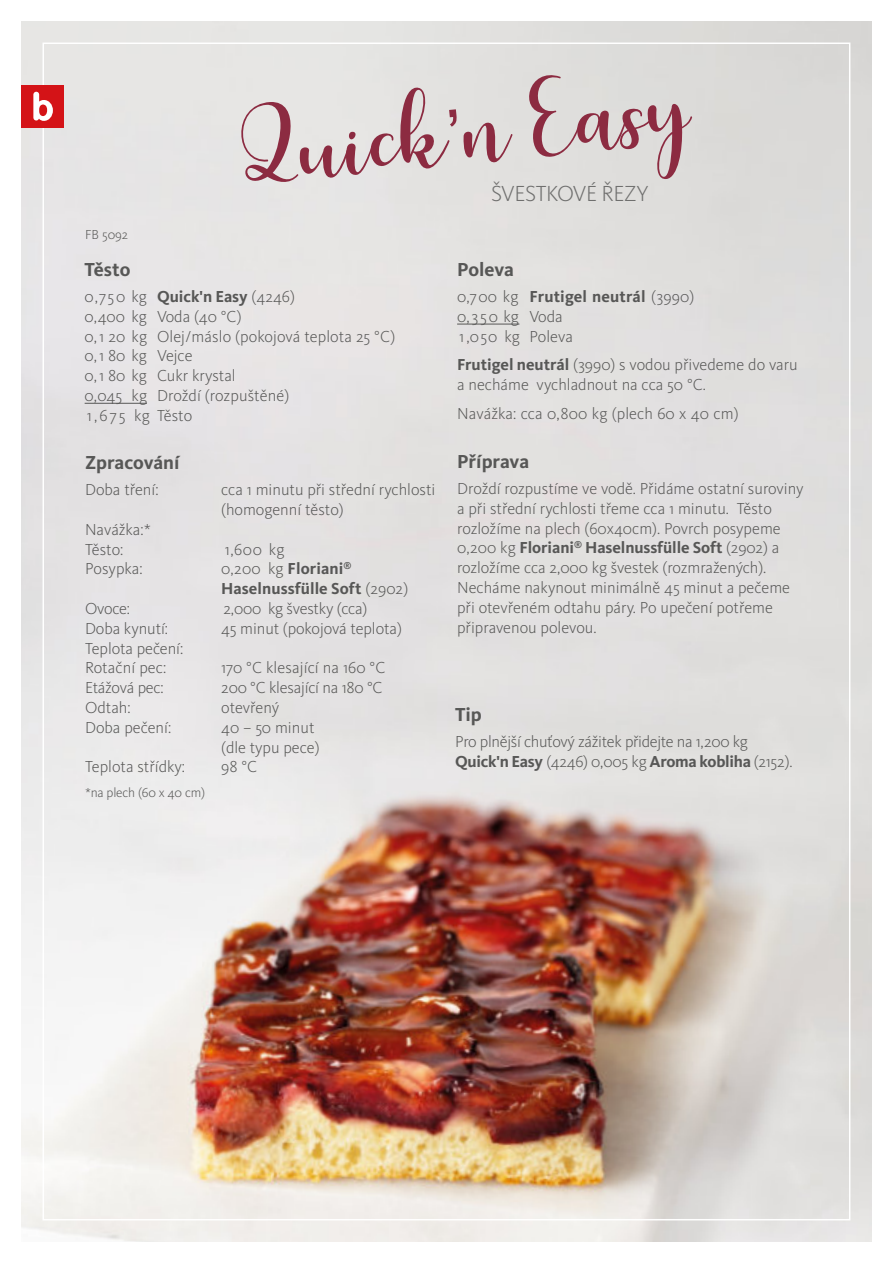
<style>
.page{position:relative;width:893px;height:1263px;background:#fff}
.page>*{position:absolute;margin:0;border:0;box-sizing:border-box;transform-origin:0 0}
.t1{font:72px "Bartleen Script";color:#8c2b41}
.t2{font:300 22.65px "Kievit Pro";letter-spacing:-.02em;color:#6f6f6e}
.t3{font:700 19.5px "Kievit Pro";color:#575756}
.t4{font:300 16.5px/19.8px "Kievit Pro";color:#575756}
.t5{font:300 16.5px/19.8px "Kievit Pro";letter-spacing:-.02em;color:#575756}
.t6{font:700 16.5px/19.8px "Kievit Pro";letter-spacing:.005em;color:#575756}
.t7{font:300 13.5px "Kievit Pro";letter-spacing:-.015em;color:#575756}
.s1{font-family:"Arial"}
.s2{font-weight:700}
.s3{font-weight:300}
</style>
<div class="page">
<img style="left:21px;top:21px;width:851px;height:1221px">
<div style="left:21px;top:85px;width:43px;height:43px;background:#d41317"></div>
<svg style="left:33px;top:92px;width:20px;height:29px"></svg>
<hr style="left:85px;top:403px;width:62px;height:1px;background:#575756">
<hr style="left:457px;top:324px;width:62px;height:1px;background:#575756">
<p class="t7" style="left:85px;top:229px;width:45px">FB 5092</p>
<h1 class="t1" style="left:234px;top:106px;width:454px;rotate:-6deg">Quick<span class="s1">’</span>n Easy</h1>
<h2 class="t2" style="left:491px;top:183px;width:159px">ŠVESTKOVÉ ŘEZY</h2>
<p class="t3" style="left:85px;top:261px;width:47px">Těsto</p>
<p class="t4" style="left:85px;top:288px;width:312px">0,750 kg <span class="s2">Quick'n Easy</span> (4246)<br>0,400 kg Voda (40 °C)<br>0,1 20 kg Olej/máslo (pokojová teplota 25 °C)<br>0,1 80 kg Vejce<br>0,1 80 kg Cukr krystal<br>0,045 kg Droždí (rozpuštěné)<br>1,675 kg Těsto</p>
<p class="t3" style="left:85px;top:454px;width:96px">Zpracování</p>
<p class="t4" style="left:85px;top:481px;width:75px">Doba tření:</p>
<p class="t4" style="left:221px;top:481px;width:216px">cca 1 minutu při střední rychlosti (homogenní těsto)</p>
<p class="t4" style="left:85px;top:520px;width:67px">Navážka:*<br>Těsto:</p>
<p class="t4" style="left:225px;top:540px;width:61px">1,600 kg</p>
<p class="t4" style="left:85px;top:560px;width:59px">Posypka:</p>
<p class="t6" style="left:221px;top:560px;width:189px"><span class="s3">0,200 kg</span> Floriani<sup>®<br></sup>Haselnussfülle Soft <span class="s3">(2902)</span></p>
<p class="t4" style="left:85px;top:600px;width:46px">Ovoce:</p>
<p class="t4" style="left:223px;top:600px;width:146px">2,000 kg švestky (cca)</p>
<p class="t4" style="left:85px;top:619px;width:84px">Doba kynutí:</p>
<p class="t4" style="left:221px;top:619px;width:182px">45 minut (pokojová teplota)</p>
<p class="t4" style="left:85px;top:639px;width:100px">Teplota pečení:<br>Rotační pec:</p>
<p class="t4" style="left:221px;top:659px;width:166px">170 °C klesající na 160 °C</p>
<p class="t4" style="left:85px;top:679px;width:80px">Etážová pec:</p>
<p class="t4" style="left:221px;top:679px;width:163px">200 °C klesající na 180 °C</p>
<p class="t4" style="left:85px;top:699px;width:47px">Odtah:</p>
<p class="t4" style="left:221px;top:699px;width:60px">otevřený</p>
<p class="t4" style="left:85px;top:718px;width:88px">Doba pečení:</p>
<p class="t4" style="left:221px;top:718px;width:100px">40 – 50 minut (dle typu pece)</p>
<p class="t4" style="left:85px;top:758px;width:102px">Teplota střídky:</p>
<p class="t4" style="left:221px;top:758px;width:38px">98 °C</p>
<p class="t7" style="left:85px;top:787px;width:122px">*na plech (60 x 40 cm)</p>
<p class="t3" style="left:457px;top:261px;width:58px">Poleva</p>
<p class="t4" style="left:457px;top:288px;width:239px">0,700 kg <span class="s2">Frutigel neutrál</span> (3990)<br>0,350 kg Voda<br>1,050 kg Poleva</p>
<p class="t4" style="left:457px;top:356px;width:342px"><span class="s2">Frutigel neutrál</span> (3990) s vodou přivedeme do varu a necháme vychladnout na cca 50 °C.</p>
<p class="t4" style="left:457px;top:405px;width:283px">Navážka: cca 0,800 kg (plech 60 x 40 cm)</p>
<p class="t3" style="left:457px;top:453px;width:74px">Příprava</p>
<p class="t4" style="left:457px;top:480px;width:348px">Droždí rozpustíme ve vodě. Přidáme ostatní suroviny a při střední rychlosti třeme cca 1 minutu. Těsto rozložíme na plech (60x40cm). Povrch posypeme 0,200 kg <span class="s2">Floriani</span><sup>®</sup> <span class="s2">Haselnussfülle Soft</span> (2902) a rozložíme cca 2,000 kg švestek (rozmražených).<br>Necháme nakynout minimálně 45 minut a pečeme při otevřeném odtahu páry. Po upečení potřeme připravenou polevou.</p>
<p class="t3" style="left:455px;top:706px;width:28px">Tip</p>
<p class="t5" style="left:455px;top:733px;width:339px">Pro plnější chuťový zážitek přidejte na 1,200 kg<br><span class="s2">Quick'n Easy</span> (4246) 0,005 kg <span class="s2">Aroma kobliha</span> (2152).</p>
</div>
